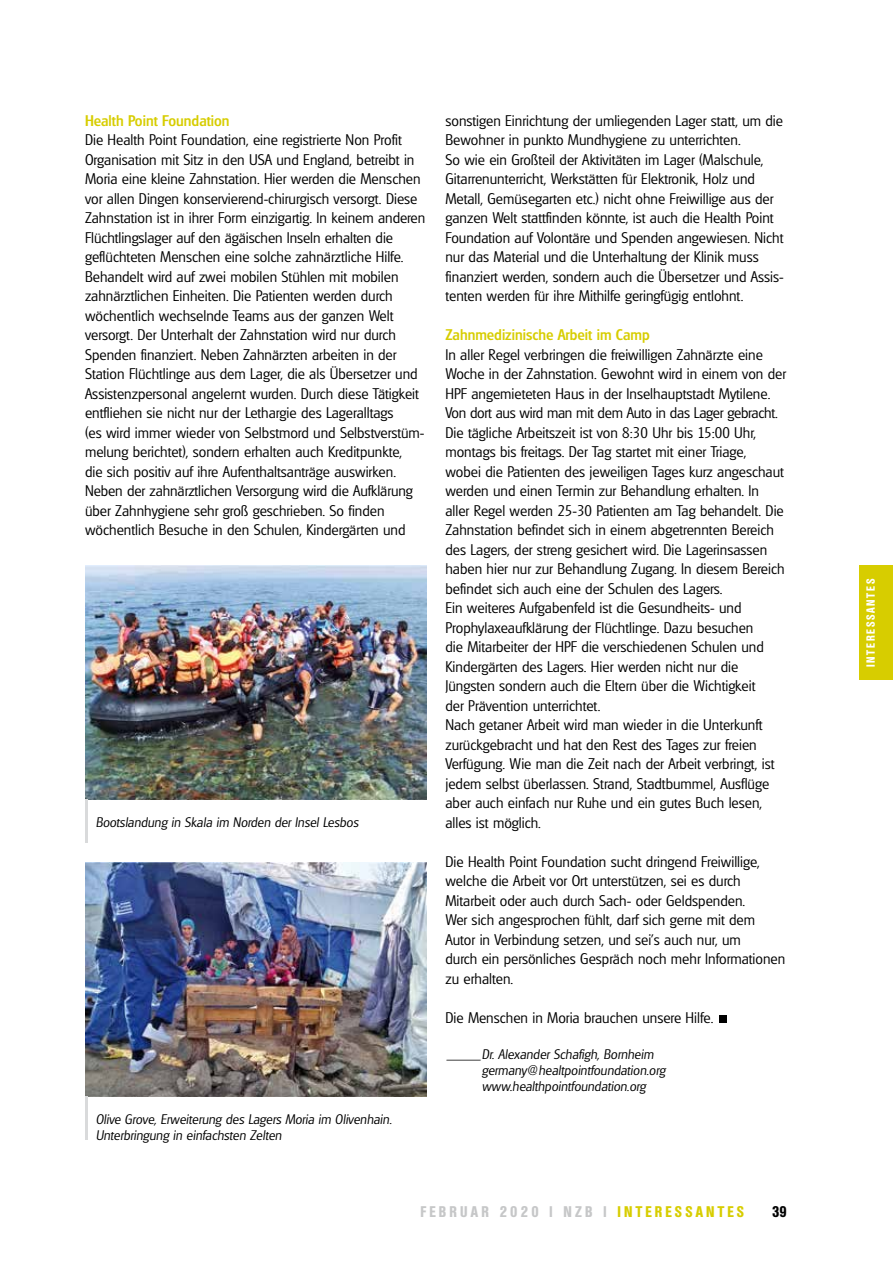
<style>
.page{position:relative;width:893px;height:1263px;background:#fff}
.page>*{position:absolute;margin:0;border:0;box-sizing:border-box;transform-origin:0 0}
.t1{font:700 57px "Arial";color:#000}
.t2{font:300 15px/19.5px "Glasgow";color:#000}
.t3{font:500 15px "Glasgow";color:#d7cd00}
.t4{font:700 condensed 15px "Olympia";letter-spacing:.215em;color:#c6c7c8}
.t5{font:700 condensed 15px "Olympia";color:#000}
.t6{font:italic 300 13.5px/16.2px "Glasgow";color:#000}
.t7{font:italic 300 13.5px "Glasgow";color:#000;scale:2.7 1}
.t8{font:700 condensed 11.55px "Olympia";letter-spacing:.15em;color:#fff}
.s1{color:#d7cd00}
</style>
<div class="page">
<div style="left:860px;top:566px;width:33px;height:114px;background:#d7cd00"></div>
<img style="left:85px;top:862px;width:341px;height:234px">
<hr style="left:85px;top:1096px;width:3px;height:44px;background:#d9dadb">
<img style="left:85px;top:565px;width:341px;height:234px">
<hr style="left:85px;top:799px;width:3px;height:44px;background:#d9dadb">
<p class="t3" style="left:85px;top:111px;width:146px">Health Point Foundation</p>
<p class="t2" style="left:85px;top:130px;width:342px">Die Health Point Foundation, eine registrierte Non Profit Organisation mit Sitz in den USA und England, betreibt in Moria eine kleine Zahnstation. Hier werden die Menschen vor allen Dingen konservierend-chirurgisch versorgt. Diese Zahnstation ist in ihrer Form einzigartig. In keinem anderen Flüchtlingslager auf den ägäischen Inseln erhalten die geflüchteten Menschen eine solche zahnärztliche Hilfe.<br>Behandelt wird auf zwei mobilen Stühlen mit mobilen zahnärztlichen Einheiten. Die Patienten werden durch wöchentlich wechselnde Teams aus der ganzen Welt versorgt. Der Unterhalt der Zahnstation wird nur durch Spenden finanziert. Neben Zahnärzten arbeiten in der Station Flüchtlinge aus dem Lager, die als Übersetzer und Assistenzpersonal angelernt wurden. Durch diese Tätigkeit entfliehen sie nicht nur der Lethargie des Lageralltags<br>(es wird immer wieder von Selbstmord und Selbstverstüm&shy;melung berichtet), sondern erhalten auch Kreditpunkte,<br>die sich positiv auf ihre Aufenthaltsanträge auswirken.<br>Neben der zahnärztlichen Versorgung wird die Aufklärung über Zahnhygiene sehr groß geschrieben. So finden wöchentlich Besuche in den Schulen, Kindergärten und</p>
<p class="t6" style="left:96px;top:814px;width:264px">Bootslandung in Skala im Norden der Insel Lesbos</p>
<p class="t6" style="left:96px;top:1110px;width:298px">Olive Grove, Erweiterung des Lagers Moria im Olivenhain.<br>Unterbringung in einfachsten Zelten</p>
<p class="t2" style="left:445px;top:111px;width:340px">sonstigen Einrichtung der umliegenden Lager statt, um die Bewohner in punkto Mundhygiene zu unterrichten.<br>So wie ein Großteil der Aktivitäten im Lager (Malschule, Gitarrenunterricht, Werkstätten für Elektronik, Holz und Metall, Gemüsegarten etc.) nicht ohne Freiwillige aus der ganzen Welt stattfinden könnte, ist auch die Health Point Foundation auf Volontäre und Spenden angewiesen. Nicht nur das Material und die Unterhaltung der Klinik muss finanziert werden, sondern auch die Übersetzer und Assis&shy;tenten werden für ihre Mithilfe geringfügig entlohnt.</p>
<p class="t3" style="left:445px;top:326px;width:206px">Zahnmedizinische Arbeit im Camp</p>
<p class="t2" style="left:445px;top:345px;width:342px">In aller Regel verbringen die freiwilligen Zahnärzte eine Woche in der Zahnstation. Gewohnt wird in einem von der HPF angemieteten Haus in der Inselhauptstadt Mytilene.<br>Von dort aus wird man mit dem Auto in das Lager gebracht.<br>Die tägliche Arbeitszeit ist von 8:30 Uhr bis 15:00 Uhr, montags bis freitags. Der Tag startet mit einer Triage,<br>wobei die Patienten des jeweiligen Tages kurz angeschaut werden und einen Termin zur Behandlung erhalten. In aller Regel werden 25-30 Patienten am Tag behandelt. Die Zahnstation befindet sich in einem abgetrennten Bereich des Lagers, der streng gesichert wird. Die Lagerinsassen haben hier nur zur Behandlung Zugang. In diesem Bereich befindet sich auch eine der Schulen des Lagers.<br>Ein weiteres Aufgabenfeld ist die Gesundheits- und Prophylaxeaufklärung der Flüchtlinge. Dazu besuchen<br>die Mitarbeiter der HPF die verschiedenen Schulen und Kindergärten des Lagers. Hier werden nicht nur die Jüngsten sondern auch die Eltern über die Wichtigkeit<br>der Prävention unterrichtet.<br>Nach getaner Arbeit wird man wieder in die Unterkunft zurückgebracht und hat den Rest des Tages zur freien Verfügung. Wie man die Zeit nach der Arbeit verbringt, ist jedem selbst überlassen. Strand, Stadtbummel, Ausflüge aber auch einfach nur Ruhe und ein gutes Buch lesen, alles ist möglich.</p>
<p class="t2" style="left:445px;top:852px;width:341px">Die Health Point Foundation sucht dringend Freiwillige, welche die Arbeit vor Ort unterstützen, sei es durch Mitarbeit oder auch durch Sach- oder Geldspenden.<br>Wer sich angesprochen fühlt, darf sich gerne mit dem Autor in Verbindung setzen, und sei’s auch nur, um<br>durch ein persönliches Gespräch noch mehr Informationen zu erhalten.</p>
<p class="t2" style="left:445px;top:1008px;width:269px">Die Menschen in Moria brauchen unsere Hilfe.</p>
<h1 class="t1" style="left:715px;top:971px;width:17px">.</h1>
<p class="t7" style="left:445px;top:1052px;width:15px">—</p>
<p class="t6" style="left:482px;top:1046px;width:185px">Dr. Alexander Schafigh, Bornheim germany@healtpointfoundation.org www.healthpointfoundation.org</p>
<p class="t4" style="left:421px;top:1203px;width:325px">FEBRUAR 2020 | NZB | <span class="s1">INTERESSANTES</span></p>
<p class="t5" style="left:772px;top:1203px;width:16px">39</p>
<p class="t8" style="left:864px;top:667px;width:90px;rotate:-90deg">INTERESSANTES</p>
</div>
